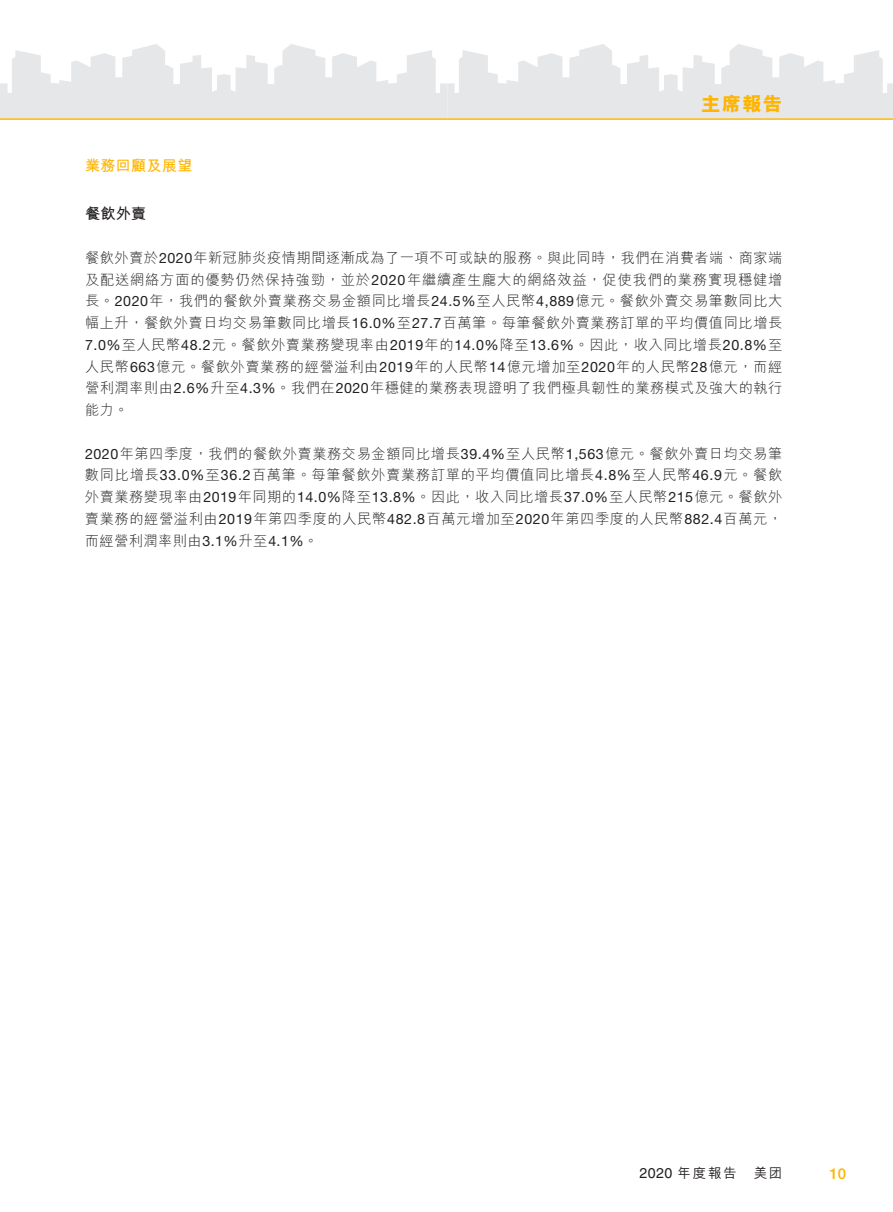
<style>
.page{position:relative;width:893px;height:1212px;background:#fff}
.page>*{position:absolute;margin:0;border:0;box-sizing:border-box;transform-origin:0 0}
.t1{font:800 19.5px "M Hei HK";color:#ffb500}
.t2{font:700 15px "M Hei HK";letter-spacing:.03em;color:#ffb500}
.t3{font:700 15px "M Hei HK";color:#231f20}
.t4{font:500 15px "Helvetica Neue LT Std";color:#ffb500}
.t5{font:300 14.25px/21.8px "M Hei HK";letter-spacing:.035em;color:#231f20;text-align:justify}
.t6{font:14.25px "Helvetica LT Std";color:#231f20}
.t7{font:500 13.5px "M Hei HKS";color:#231f20}
.s1{font-family:"Helvetica Neue LT Std";font-weight:400}
.s2{font-family:"M Hei HK";font-weight:500;font-size:13.5px}
</style>
<div class="page">
<svg style="left:0;top:44px;width:893px;height:74px"></svg>
<hr style="left:0;top:118px;width:893px;height:2px;background:#ffb500">
<h1 class="t1" style="left:701px;top:91px;width:83px">主席報告</h1>
<p class="t2" style="left:85px;top:154px;width:109px">業務回顧及展望</p>
<p class="t3" style="left:85px;top:203px;width:63px">餐飲外賣</p>
<p class="t5" style="left:85px;top:246px;width:699px">餐飲外賣於<span class="s1">2020</span>年新冠肺炎疫情期間逐漸成為了一項不可或缺的服務。與此同時，我們在消費者端、商家端及配送網絡方面的優勢仍然保持強勁，並於<span class="s1">2020</span>年繼續產生龐大的網絡效益，促使我們的業務實現穩健增長。<span class="s1">2020</span>年，我們的餐飲外賣業務交易金額同比增長<span class="s1">24.5%</span>至人民幣<span class="s1">4,889</span>億元。餐飲外賣交易筆數同比大幅上升，餐飲外賣日均交易筆數同比增長<span class="s1">16.0%</span>至<span class="s1">27.7</span>百萬筆。每筆餐飲外賣業務訂單的平均價值同比增長<span class="s1">7.0%</span>至人民幣<span class="s1">48.2</span>元。餐飲外賣業務變現率由<span class="s1">2019</span>年的<span class="s1">14.0%</span>降至<span class="s1">13.6%</span>。因此，收入同比增長<span class="s1">20.8%</span>至人民幣<span class="s1">663</span>億元。餐飲外賣業務的經營溢利由<span class="s1">2019</span>年的人民幣<span class="s1">14</span>億元增加至<span class="s1">2020</span>年的人民幣<span class="s1">28</span>億元，而經營利潤率則由<span class="s1">2.6%</span>升至<span class="s1">4.3%</span>。我們在<span class="s1">2020</span>年穩健的業務表現證明了我們極具韌性的業務模式及強大的執行能力。</p>
<p class="t5" style="left:85px;top:442px;width:699px"><span class="s1">2020</span>年第四季度，我們的餐飲外賣業務交易金額同比增長<span class="s1">39.4%</span>至人民幣<span class="s1">1,563</span>億元。餐飲外賣日均交易筆數同比增長<span class="s1">33.0%</span>至<span class="s1">36.2</span>百萬筆。每筆餐飲外賣業務訂單的平均價值同比增長<span class="s1">4.8%</span>至人民幣<span class="s1">46.9</span>元。餐飲外賣業務變現率由<span class="s1">2019</span>年同期的<span class="s1">14.0%</span>降至<span class="s1">13.8%</span>。因此，收入同比增長<span class="s1">37.0%</span>至人民幣<span class="s1">215</span>億元。餐飲外賣業務的經營溢利由<span class="s1">2019</span>年第四季度的人民幣<span class="s1">482.8</span>百萬元增加至<span class="s1">2020</span>年第四季度的人民幣<span class="s1">882.4</span>百萬元，而經營利潤率則由<span class="s1">3.1%</span>升至<span class="s1">4.1%</span>。</p>
<p class="t6" style="left:639px;top:1165px;width:99px">2020 <span class="s2">年度報告</span></p>
<p class="t7" style="left:754px;top:1163px;width:30px">美團</p>
<p class="t4" style="left:829px;top:1165px;width:18px">10</p>
</div>
